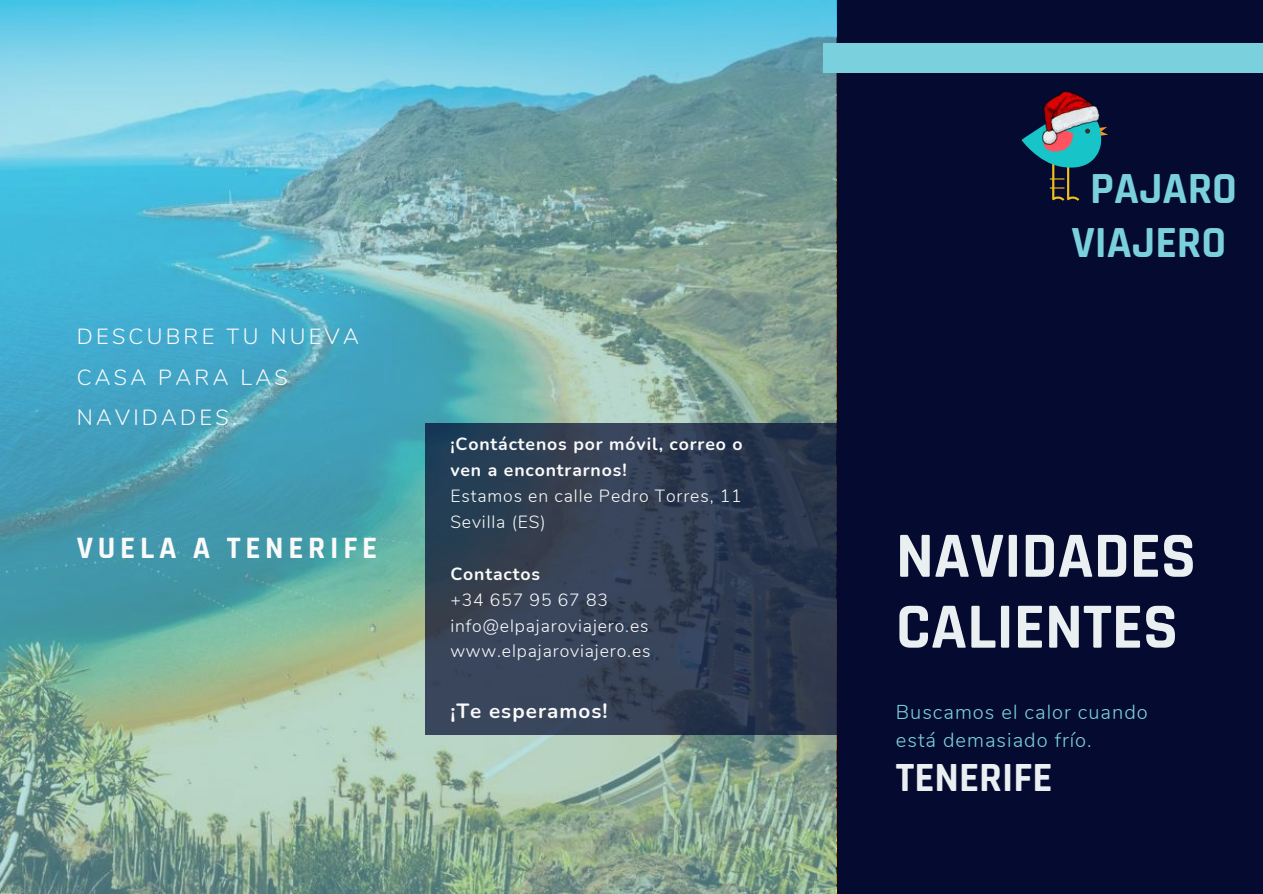
<style>
.page{position:relative;width:1263px;height:894px;background:#fff}
.page>*{position:absolute;margin:0;border:0;box-sizing:border-box;transform-origin:0 0}
.t1{font:700 65.1px/70.8px "Rajdhani";color:#eaeff1}
.t2{font:700 45px/54px "Rajdhani";color:#7bd0de;text-align:center}
.t3{font:700 42px "Rajdhani";color:#eaeff1}
.t4{font:700 31.5px "Rajdhani";letter-spacing:.15em;color:#fafafa}
.t5{font:300 21.9px/40.5px "Nunito";letter-spacing:.15em;color:#fafafa}
.t6{font:700 20.55px "Nunito";letter-spacing:.05em;color:#fafafa}
.t7{font:300 20.1px/27.3px "Nunito";letter-spacing:.05em;color:#7bd0de}
.t8{font:300 17.55px/25.8px "Nunito";letter-spacing:.05em;color:#fafafa}
.t9{font:700 17.55px/25.8px "Nunito";letter-spacing:.05em;color:#fafafa}
</style>
<div class="page">
<div style="left:0;top:0;width:1263px;height:893px;background:#050a30"></div>
<img style="left:0;top:0;width:836px;height:893px">
<svg style="left:426px;top:423px;width:411px;height:311px;background:#303d52"></svg>
<div style="left:823px;top:44px;width:440px;height:29px;background:#7bd0de"></div>
<svg style="left:1021px;top:113px;width:87px;height:88px"></svg>
<img style="left:1042px;top:92px;width:57px;height:53px">
<p class="t5" style="left:77px;top:317px;width:283px">DESCUBRE TU NUEVA<br>CASA PARA LAS<br>NAVIDADES.</p>
<h3 class="t4" style="left:77px;top:528px;width:302px">VUELA A TENERIFE</h3>
<p class="t9" style="left:450px;top:431px;width:294px">¡Contáctenos por móvil, correo o ven a encontrarnos!</p>
<p class="t8" style="left:450px;top:483px;width:293px">Estamos en calle Pedro Torres, 11<br>Sevilla (ES)</p>
<p class="t9" style="left:450px;top:561px;width:91px">Contactos</p>
<p class="t8" style="left:450px;top:587px;width:202px">+34 657 95 67 83 info@elpajaroviajero.es www.elpajaroviajero.es</p>
<p class="t6" style="left:450px;top:697px;width:159px">¡Te esperamos!</p>
<h2 class="t2" style="left:1071px;top:163px;width:167px">PAJARO<br>VIAJERO</h2>
<h1 class="t1" style="left:896px;top:522px;width:302px">NAVIDADES<br>CALIENTES</h1>
<p class="t7" style="left:896px;top:698px;width:253px">Buscamos el calor cuando está demasiado frío.</p>
<h3 class="t3" style="left:896px;top:752px;width:158px">TENERIFE</h3>
</div>
